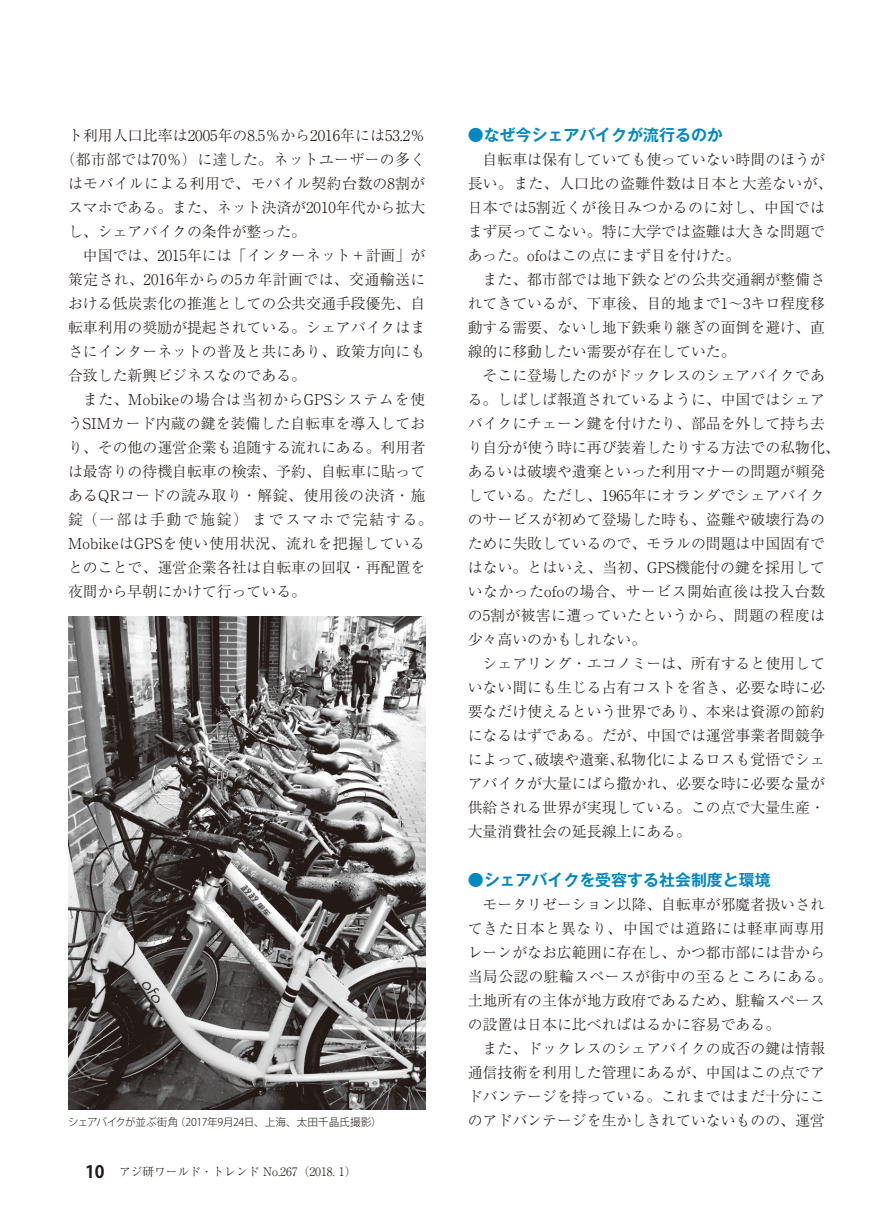
<style>
.page{position:relative;width:893px;height:1212px;background:#fff}
.page>*{position:absolute;margin:0;border:0;box-sizing:border-box;transform-origin:0 0}
.t1{font:700 15.9px "Gothic MB101 Pr 6 N De";color:#0088c3}
.t2{font:300 14.85px/24px "Ryumin Pr 6 N";color:#231916}
.t3{font:300 14.85px "Ryumin Pr 6 N";letter-spacing:.025em;color:#231916}
.t4{font:300 14.85px "Ryumin Pr 6 N";letter-spacing:.04em;color:#231916}
.t5{font:300 14.85px "Ryumin Pr 6 N";letter-spacing:.045em;color:#231916}
.t6{font:300 14.85px "Ryumin Pr 6 N";letter-spacing:.02em;color:#231916}
.t7{font:300 14.85px "Ryumin Pr 6 N";letter-spacing:.125em;color:#231916}
.t8{font:300 11.7px "Ryumin Pr 6 N";color:#231916}
.t9{font:300 10.65px "Koz Go Pr 6 N";letter-spacing:-.035em;color:#231916}
.s1{font-family:"Koz Go Pr 6 N";font-weight:700;font-size:16.95px}
</style>
<div class="page">
<img style="left:68px;top:617px;width:357px;height:493px">
<p class="t2" style="left:68px;top:122px;width:359px">ト利用人口比率は2005年の8.5％から2016年には53.2％</p>
<p class="t6" style="left:61px;top:147px;width:366px">（都市部では70％）に達した。ネットユーザーの多く</p>
<p class="t3" style="left:68px;top:171px;width:359px">はモバイルによる利用で、モバイル契約台数の8割が</p>
<p class="t2" style="left:68px;top:194px;width:359px">スマホである。また、ネット決済が2010年代から拡大</p>
<p class="t2" style="left:68px;top:218px;width:240px">し、シェアバイクの条件が整った。</p>
<p class="t2" style="left:83px;top:242px;width:344px">中国では、2015年には「インターネット＋計画」が</p>
<p class="t3" style="left:68px;top:268px;width:359px">策定され、2016年からの5カ年計画では、交通輸送に</p>
<p class="t2" style="left:68px;top:290px;width:359px">おける低炭素化の推進としての公共交通手段優先、自</p>
<p class="t2" style="left:68px;top:314px;width:359px">転車利用の奨励が提起されている。シェアバイクはま</p>
<p class="t2" style="left:68px;top:338px;width:359px">さにインターネットの普及と共にあり、政策方向にも</p>
<p class="t2" style="left:68px;top:362px;width:240px">合致した新興ビジネスなのである。</p>
<p class="t5" style="left:83px;top:388px;width:344px">また、Mobikeの場合は当初からGPSシステムを使</p>
<p class="t2" style="left:68px;top:410px;width:359px">うSIMカード内蔵の鍵を装備した自転車を導入してお</p>
<p class="t2" style="left:68px;top:434px;width:359px">り、その他の運営企業も追随する流れにある。利用者</p>
<p class="t2" style="left:68px;top:458px;width:359px">は最寄りの待機自転車の検索、予約、自転車に貼って</p>
<p class="t3" style="left:68px;top:484px;width:359px">あるQRコードの読み取り・解錠、使用後の決済・施</p>
<p class="t7" style="left:68px;top:508px;width:366px">錠（一部は手動で施錠）までスマホで完結する。</p>
<p class="t4" style="left:68px;top:532px;width:359px">MobikeはGPSを使い使用状況、流れを把握している</p>
<p class="t2" style="left:68px;top:555px;width:359px">とのことで、運営企業各社は自転車の回収・再配置を</p>
<p class="t2" style="left:68px;top:579px;width:240px">夜間から早朝にかけて行っている。</p>
<p class="t9" style="left:68px;top:1116px;width:315px">シェアバイクが並ぶ街角（2017年9月24日、上海、太田千晶氏撮影）</p>
<p class="t8" style="left:85px;top:1162px;width:273px"><span class="s1">10</span> アジ研ワールド・トレンド No.267（2018. 1）</p>
<p class="t1" style="left:468px;top:121px;width:257px">●なぜ今シェアバイクが流行るのか</p>
<p class="t2" style="left:468px;top:146px;width:366px;text-indent:15px">自転車は保有していても使っていない時間のほうが長い。また、人口比の盗難件数は日本と大差ないが、日本では5割近くが後日みつかるのに対し、中国ではまず戻ってこない。特に大学では盗難は大きな問題であった。ofoはこの点にまず目を付けた。</p>
<p class="t2" style="left:468px;top:266px;width:359px;text-align:justify;text-indent:15px">また、都市部では地下鉄などの公共交通網が整備されてきているが、下車後、目的地まで1～3キロ程度移動する需要、ないし地下鉄乗り継ぎの面倒を避け、直線的に移動したい需要が存在していた。</p>
<p class="t2" style="left:468px;top:362px;width:374px;text-indent:15px">そこに登場したのがドックレスのシェアバイクである。しばしば報道されているように、中国ではシェアバイクにチェーン鍵を付けたり、部品を外して持ち去り自分が使う時に再び装着したりする方法での私物化、あるいは破壊や遺棄といった利用マナーの問題が頻発している。ただし、1965年にオランダでシェアバイクのサービスが初めて登場した時も、盗難や破壊行為のために失敗しているので、モラルの問題は中国固有ではない。とはいえ、当初、GPS機能付の鍵を採用していなかったofoの場合、サービス開始直後は投入台数の5割が被害に遭っていたというから、問題の程度は少々高いのかもしれない。</p>
<p class="t2" style="left:468px;top:651px;width:359px;text-align:justify;text-indent:15px">シェアリング・エコノミーは、所有すると使用していない間にも生じる占有コストを省き、必要な時に必要なだけ使えるという世界であり、本来は資源の節約になるはずである。だが、中国では運営事業者間競争によって、破壊や遺棄、私物化によるロスも覚悟でシェアバイクが大量にばら撒かれ、必要な時に必要な量が供給される世界が実現している。この点で大量生産・大量消費社会の延長線上にある。</p>
<p class="t1" style="left:468px;top:866px;width:304px">●シェアバイクを受容する社会制度と環境</p>
<p class="t2" style="left:468px;top:891px;width:366px;text-indent:15px">モータリゼーション以降、自転車が邪魔者扱いされてきた日本と異なり、中国では道路には軽車両専用レーンがなお広範囲に存在し、かつ都市部には昔から当局公認の駐輪スペースが街中の至るところにある。土地所有の主体が地方政府であるため、駐輪スペースの設置は日本に比べればはるかに容易である。</p>
<p class="t2" style="left:468px;top:1035px;width:359px;text-align:justify;text-indent:15px">また、ドックレスのシェアバイクの成否の鍵は情報通信技術を利用した管理にあるが、中国はこの点でアドバンテージを持っている。これまではまだ十分にこのアドバンテージを生かしきれていないものの、運営</p>
</div>
